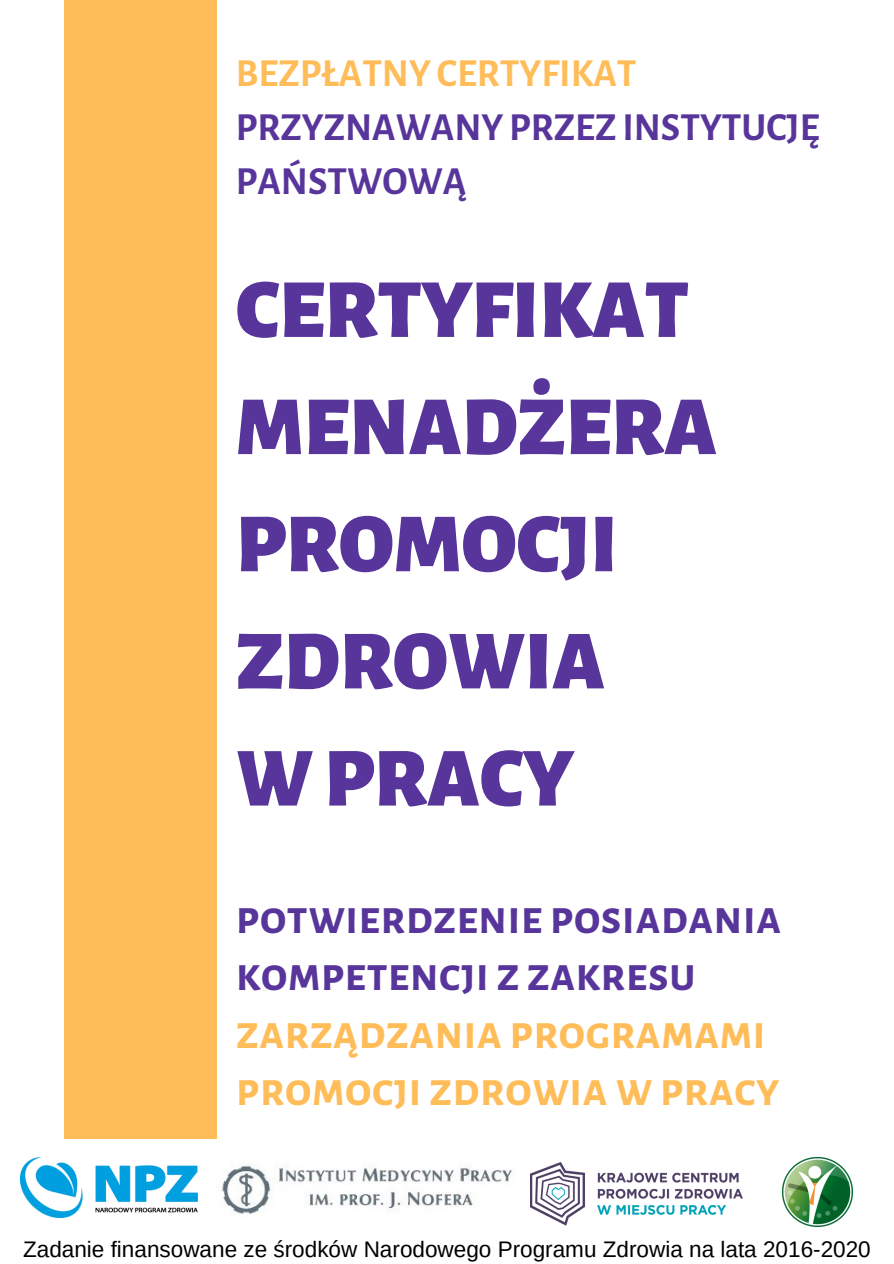
<style>
.page{position:relative;width:894px;height:1264px;background:#fff}
.page>*{position:absolute;margin:0;border:0;box-sizing:border-box;transform-origin:0 0}
.t1{font:900 84px/117.1px "Alegreya Sans SC";color:#57359b}
.t2{font:700 48px/57.4px "Alegreya Sans SC";color:#57359b}
.t3{font:700 48px/57.4px "Alegreya Sans SC";color:#ffbd59}
.t4{font:700 39px/54px "Alegreya Sans SC";color:#57359b}
.t5{font:700 39px "Alegreya Sans SC";color:#ffbd59}
.t6{font:22.5px "Arimo";color:#000}
</style>
<div class="page">
<div style="left:64px;top:0;width:152px;height:1138px;background:#ffbd59"></div>
<img style="left:530px;top:1162px;width:212px;height:63px">
<img style="left:782px;top:1157px;width:70px;height:69px">
<img style="left:21px;top:1157px;width:177px;height:60px">
<img style="left:222px;top:1165px;width:290px;height:49px">
<h3 class="t5" style="left:236px;top:50px;width:402px">BEZPŁATNY CERTYFIKAT</h3>
<h3 class="t4" style="left:236px;top:101px;width:585px">PRZYZNAWANY PRZEZ INSTYTUCJĘ<br>PAŃSTWOWĄ</h3>
<h1 class="t1" style="left:236px;top:253px;width:482px">CERTYFIKAT<br>MENADŻERA<br>PROMOCJI<br>ZDROWIA<br>WPRACY</h1>
<h2 class="t2" style="left:236px;top:889px;width:547px">potwierdzenie posiadania kompetencji z zakresu</h2>
<h2 class="t3" style="left:236px;top:1004px;width:545px">zarządzania programami promocji zdrowiawpracy</h2>
<p class="t6" style="left:23px;top:1236px;width:849px">Zadanie finansowane ze środków Narodowego Programu Zdrowia na lata 2016-2020</p>
</div>
